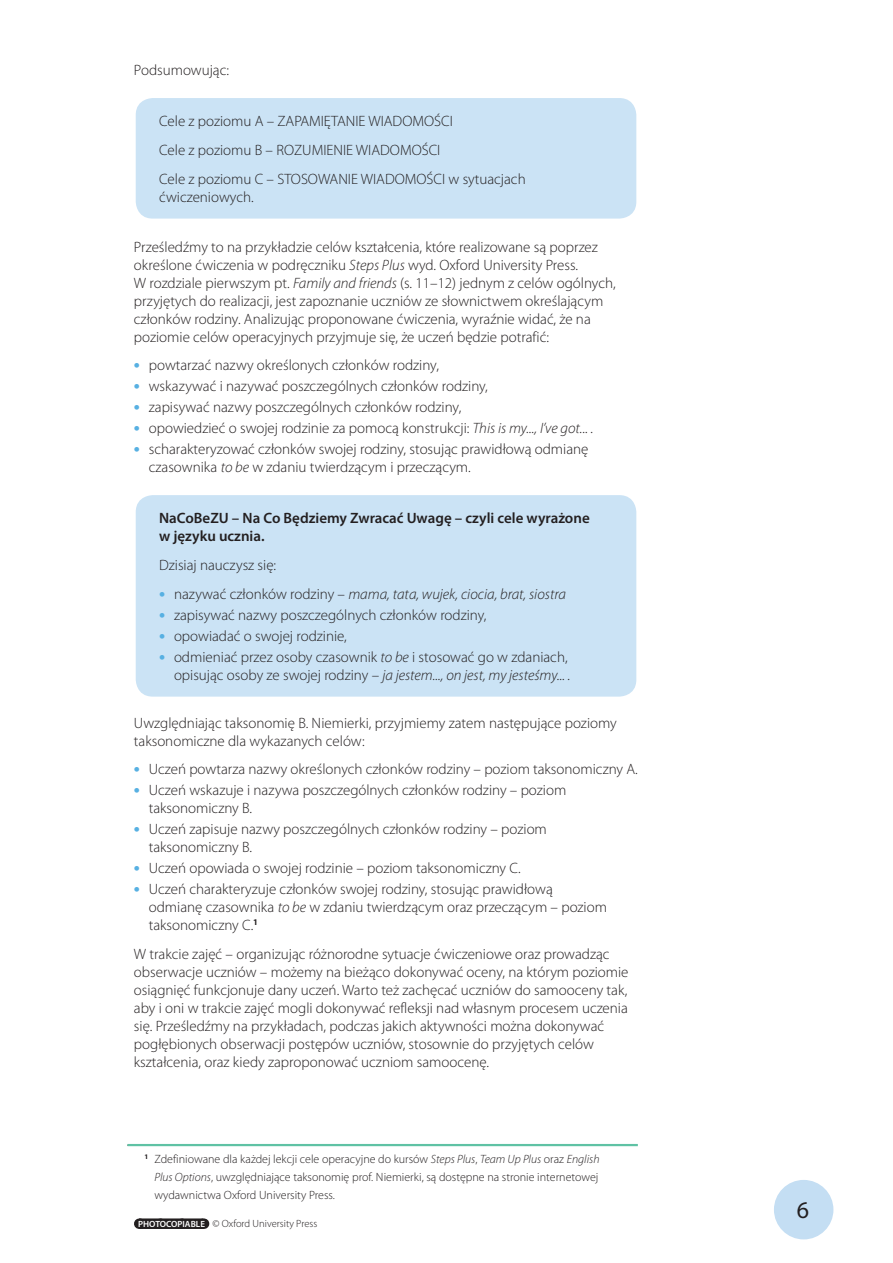
<style>
.page{position:relative;width:893px;height:1263px;background:#fff}
.page>*{position:absolute;margin:0;border:0;box-sizing:border-box;transform-origin:0 0}
.t1{font:24px "Myriad Pro";color:#231f20}
.t2{font:300 15px/18px "Myriad Pro";color:#231f20}
.t3{font:600 15px/18px "Myriad Pro";color:#231f20}
.t4{font:italic 300 15px "Myriad Pro";color:#231f20}
.t5{font:300 12px/18px "Myriad Pro";color:#231f20;text-align:justify}
.t6{font:300 10.5px "Myriad Pro";color:#231f20}
.s1{font-style:italic}
.s2{font-weight:700;font-size:18px;color:#57b0e2}
.s3{font-weight:700;font-style:normal;font-size:18px;color:#57b0e2}
.s4{font-style:normal}
.s5{font-weight:600;font-size:9px;color:#fff}
</style>
<div class="page">
<div style="left:774px;top:1180px;width:59px;height:59px;background:#c4def3;border-radius:50%"></div>
<div style="left:139px;top:1218px;width:64px;height:11px;background:#231f20"></div>
<div style="left:136px;top:98px;width:500px;height:121px;background:#cbe3f5;border-radius:17px"></div>
<div style="left:136px;top:495px;width:500px;height:202px;background:#cbe3f5;border-radius:17px"></div>
<hr style="left:128px;top:1144px;width:510px;height:2px;background:#5fc2a4">
<p class="t2" style="left:134px;top:61px;width:97px">Podsumowując:</p>
<p class="t2" style="left:159px;top:107px;width:368px;line-height:28.7px">Cele z poziomu A – ZAPAMIĘTANIE WIADOMOŚCI<br>Cele z poziomu B – ROZUMIENIE WIADOMOŚCI<br>Cele z poziomu C – STOSOWANIE WIADOMOŚCI w sytuacjach</p>
<p class="t2" style="left:159px;top:187px;width:96px">ćwiczeniowych.</p>
<p class="t2" style="left:134px;top:237px;width:483px">Prześledźmy to na przykładzie celów kształcenia, które realizowane są poprzez określone ćwiczenia w podręczniku <span class="s1">Steps Plus</span> wyd. Oxford University Press.<br>W rozdziale pierwszym pt. <span class="s1">Family and friends</span> (s. 11–12) jednym z celów ogólnych, przyjętych do realizacji, jest zapoznanie uczniów ze słownictwem określającym członków rodziny. Analizując proponowane ćwiczenia, wyraźnie widać, że na poziomie celów operacyjnych przyjmuje się, że uczeń będzie potrafić:</p>
<p class="t2" style="left:134px;top:356px;width:306px"><span class="s2">•</span> powtarzać nazwy określonych członków rodziny,</p>
<p class="t2" style="left:134px;top:377px;width:355px"><span class="s2">•</span> wskazywać i nazywać poszczególnych członków rodziny,</p>
<p class="t2" style="left:134px;top:398px;width:329px"><span class="s2">•</span> zapisywać nazwy poszczególnych członków rodziny,</p>
<p class="t2" style="left:134px;top:419px;width:461px"><span class="s2">•</span> opowiedzieć o swojej rodzinie za pomocą konstrukcji: <span class="s1">This is my..., I’ve got... .</span></p>
<p class="t2" style="left:149px;top:440px;width:441px;text-indent:-15px"><span class="s2">•</span> scharakteryzować członków swojej rodziny, stosując prawidłową odmianę czasownika <span class="s1">to be</span> w zdaniu twierdzącym i przeczącym.</p>
<p class="t3" style="left:159px;top:509px;width:432px">NaCoBeZU – Na Co Będziemy Zwracać Uwagę – czyli cele wyrażone w języku ucznia.</p>
<p class="t2" style="left:159px;top:556px;width:119px">Dzisiaj nauczysz się:</p>
<p class="t4" style="left:159px;top:585px;width:408px"><span class="s3">•</span> <span class="s4">nazywać członków rodziny –</span> mama, tata, wujek, ciocia, brat, siostra</p>
<p class="t2" style="left:159px;top:605px;width:329px"><span class="s2">•</span> zapisywać nazwy poszczególnych członków rodziny,</p>
<p class="t2" style="left:159px;top:626px;width:189px"><span class="s2">•</span> opowiadać o swojej rodzinie,</p>
<p class="t2" style="left:159px;top:647px;width:413px;text-align:right"><span class="s2">•</span> odmieniać przez osoby czasownik <span class="s1">to be</span> i stosować go w zdaniach, opisując osoby ze swojej rodziny – <span class="s1">ja jestem..., on jest, my jesteśmy... .</span></p>
<p class="t2" style="left:134px;top:714px;width:484px">Uwzględniając taksonomię B. Niemierki, przyjmiemy zatem następujące poziomy taksonomiczne dla wykazanych celów:</p>
<p class="t2" style="left:134px;top:760px;width:505px"><span class="s2">•</span> Uczeń powtarza nazwy określonych członków rodziny – poziom taksonomiczny A.</p>
<p class="t2" style="left:149px;top:781px;width:419px;text-indent:-15px"><span class="s2">•</span> Uczeń wskazuje i nazywa poszczególnych członków rodziny – poziom taksonomiczny B.</p>
<p class="t2" style="left:149px;top:820px;width:400px;text-indent:-15px"><span class="s2">•</span> Uczeń zapisuje nazwy poszczególnych członków rodziny – poziom taksonomiczny B.</p>
<p class="t2" style="left:134px;top:859px;width:388px"><span class="s2">•</span> Uczeń opowiada o swojej rodzinie – poziom taksonomiczny C.</p>
<p class="t2" style="left:149px;top:880px;width:460px;text-indent:-15px"><span class="s2">•</span> Uczeń charakteryzuje członków swojej rodziny, stosując prawidłową odmianę czasownika <span class="s1">to be</span> w zdaniu twierdzącym oraz przeczącym – poziom taksonomiczny C.<sup>1</sup></p>
<p class="t2" style="left:134px;top:945px;width:496px">W trakcie zajęć – organizując różnorodne sytuacje ćwiczeniowe oraz prowadząc obserwacje uczniów – możemy na bieżąco dokonywać oceny, na którym poziomie osiągnięć funkcjonuje dany uczeń. Warto też zachęcać uczniów do samooceny tak, aby i oni w trakcie zajęć mogli dokonywać refleksji nad własnym procesem uczenia się. Prześledźmy na przykładach, podczas jakich aktywności można dokonywać pogłębionych obserwacji postępów uczniów, stosownie do przyjętych celów kształcenia, oraz kiedy zaproponować uczniom samoocenę.</p>
<p class="t5" style="left:154px;top:1150px;width:447px;text-indent:-10px"><sup>1</sup> Zdefiniowane dla każdej lekcji cele operacyjne do kursów <span class="s1">Steps Plus</span>, <span class="s1">Team Up Plus</span> oraz <span class="s1">English Plus Options</span>, uwzględniające taksonomię prof. Niemierki, są dostępne na stronie internetowej wydawnictwa Oxford University Press.</p>
<p class="t6" style="left:138px;top:1217px;width:181px"><span class="s5">PHOTOCOPIABLE</span> © Oxford University Press</p>
<h1 class="t1" style="left:797px;top:1195px;width:14px">6</h1>
</div>
